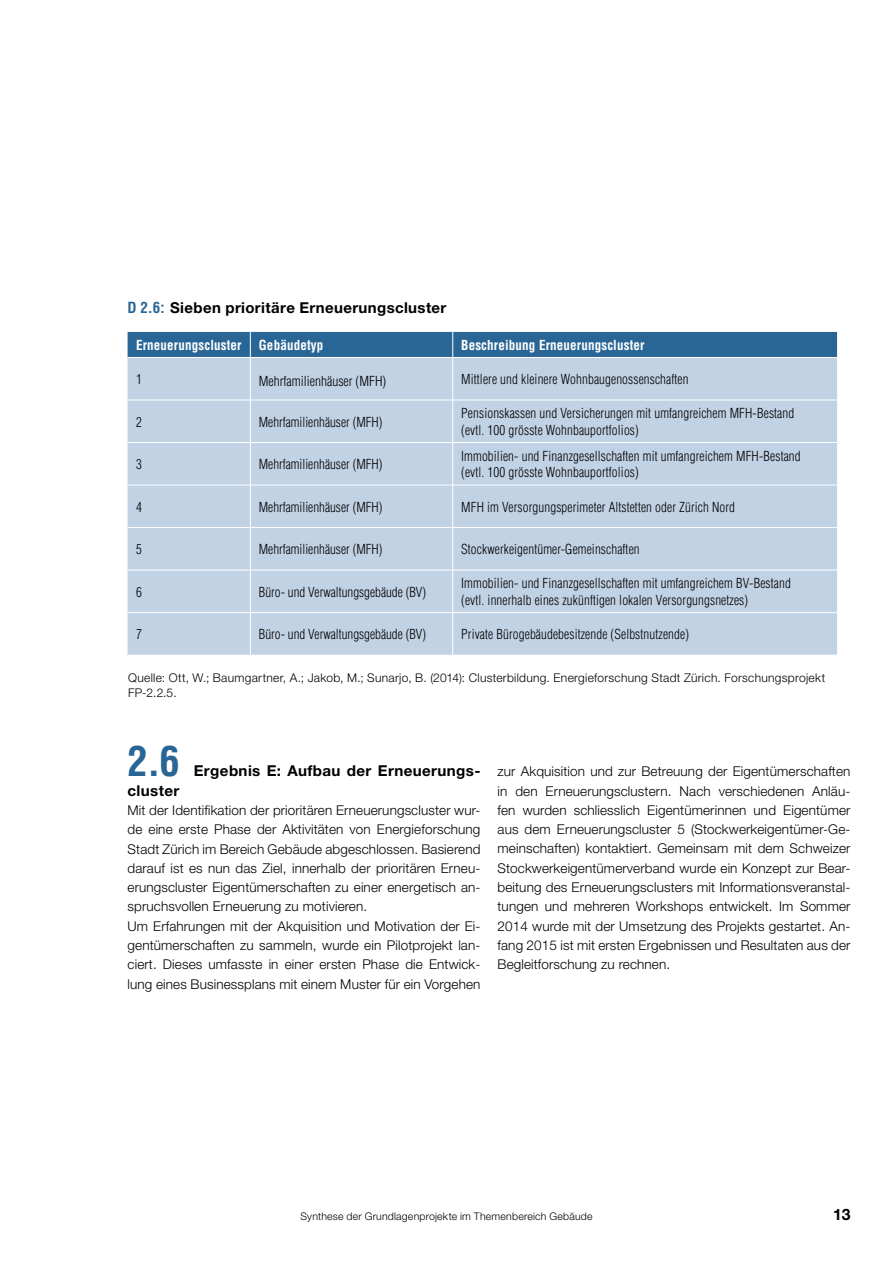
<style>
.page{position:relative;width:893px;height:1263px;background:#fff}
.page>*{position:absolute;margin:0;border:0;box-sizing:border-box;transform-origin:0 0}
.t1{font:700 condensed 40.5px "Helvetica";color:#2a6695}
.t2{font:700 15.75px "Helvetica Neue LT Std";color:#000}
.t3{font:700 15px "Helvetica Neue LT Std";letter-spacing:.025em;color:#000}
.t4{font:300 13.5px/19.4px "Helvetica Neue LT Std";letter-spacing:.01em;color:#000}
.t5{font:300 condensed 13.5px/16.5px "Helvetica";letter-spacing:.01em;color:#000}
.t6{font:700 condensed 13.5px "Helvetica";letter-spacing:.01em;color:#fff}
.t7{font:300 12px/15px "Helvetica Neue LT Std";letter-spacing:.025em;color:#000}
.t8{font:300 10.5px "Helvetica Neue LT Std";letter-spacing:.02em;color:#000}
.s1{font-family:"Helvetica";font-stretch:condensed;color:#2a6695}
</style>
<div class="page">
<div style="left:128px;top:358px;width:709px;height:297px;background:#c2d2e5"></div>
<hr style="left:452px;top:358px;width:1px;height:42px;background:#fff">
<hr style="left:452px;top:400px;width:1px;height:42px;background:#fff">
<hr style="left:452px;top:443px;width:1px;height:42px;background:#fff">
<hr style="left:452px;top:485px;width:1px;height:42px;background:#fff">
<hr style="left:452px;top:528px;width:1px;height:42px;background:#fff">
<hr style="left:452px;top:570px;width:1px;height:42px;background:#fff">
<hr style="left:452px;top:613px;width:1px;height:42px;background:#fff">
<hr style="left:128px;top:400px;width:122px;height:1px;background:#fff">
<hr style="left:251px;top:400px;width:202px;height:1px;background:#fff">
<hr style="left:453px;top:400px;width:384px;height:1px;background:#fff">
<hr style="left:128px;top:442px;width:122px;height:1px;background:#fff">
<hr style="left:251px;top:442px;width:202px;height:1px;background:#fff">
<hr style="left:453px;top:442px;width:384px;height:1px;background:#fff">
<hr style="left:128px;top:485px;width:122px;height:1px;background:#fff">
<hr style="left:251px;top:485px;width:202px;height:1px;background:#fff">
<hr style="left:453px;top:485px;width:384px;height:1px;background:#fff">
<hr style="left:128px;top:527px;width:122px;height:1px;background:#fff">
<hr style="left:251px;top:527px;width:202px;height:1px;background:#fff">
<hr style="left:453px;top:527px;width:384px;height:1px;background:#fff">
<hr style="left:128px;top:570px;width:122px;height:1px;background:#fff">
<hr style="left:251px;top:570px;width:202px;height:1px;background:#fff">
<hr style="left:453px;top:570px;width:384px;height:1px;background:#fff">
<hr style="left:128px;top:612px;width:122px;height:1px;background:#fff">
<hr style="left:251px;top:612px;width:202px;height:1px;background:#fff">
<hr style="left:453px;top:612px;width:384px;height:1px;background:#fff">
<div style="left:128px;top:332px;width:710px;height:25px;background:#2a6695"></div>
<hr style="left:250px;top:357px;width:1px;height:43px;background:#fff">
<hr style="left:250px;top:400px;width:1px;height:42px;background:#fff">
<hr style="left:250px;top:442px;width:1px;height:43px;background:#fff">
<hr style="left:250px;top:485px;width:1px;height:43px;background:#fff">
<hr style="left:250px;top:528px;width:1px;height:42px;background:#fff">
<hr style="left:250px;top:570px;width:1px;height:43px;background:#fff">
<hr style="left:250px;top:613px;width:1px;height:42px;background:#fff">
<p class="t3" style="left:128px;top:298px;width:320px"><span class="s1">D 2.6:</span> Sieben prioritäre Erneuerungscluster</p>
<p class="t6" style="left:136px;top:337px;width:107px">Erneuerungscluster</p>
<p class="t6" style="left:259px;top:337px;width:66px">Gebäudetyp</p>
<p class="t6" style="left:461px;top:337px;width:185px">Beschreibung Erneuerungscluster</p>
<p class="t5" style="left:136px;top:371px;width:7px">1</p>
<p class="t5" style="left:259px;top:372px;width:129px">Mehrfamilienhäuser (MFH)</p>
<p class="t5" style="left:461px;top:371px;width:229px">Mittlere und kleinere Wohnbaugenossenschaften</p>
<p class="t5" style="left:136px;top:413px;width:7px">2</p>
<p class="t5" style="left:259px;top:413px;width:125px">Mehrfamilienhäuser (MFH)</p>
<p class="t5" style="left:461px;top:405px;width:334px">Pensionskassen und Versicherungen mit umfangreichem MFH-Bestand (evtl. 100 grösste Wohnbauportfolios)</p>
<p class="t5" style="left:136px;top:456px;width:7px">3</p>
<p class="t5" style="left:259px;top:456px;width:125px">Mehrfamilienhäuser (MFH)</p>
<p class="t5" style="left:461px;top:448px;width:341px">Immobilien- und Finanzgesellschaften mit umfangreichem MFH-Bestand (evtl. 100 grösste Wohnbauportfolios)</p>
<p class="t5" style="left:136px;top:498px;width:7px">4</p>
<p class="t5" style="left:259px;top:498px;width:125px">Mehrfamilienhäuser (MFH)</p>
<p class="t5" style="left:461px;top:498px;width:275px">MFH im Versorgungsperimeter Altstetten oder Zürich Nord</p>
<p class="t5" style="left:136px;top:541px;width:7px">5</p>
<p class="t5" style="left:259px;top:541px;width:125px">Mehrfamilienhäuser (MFH)</p>
<p class="t5" style="left:461px;top:541px;width:180px">Stockwerkeigentümer-Gemeinschaften</p>
<p class="t5" style="left:136px;top:583px;width:7px">6</p>
<p class="t5" style="left:259px;top:583px;width:169px">Büro- und Verwaltungsgebäude (BV)</p>
<p class="t5" style="left:461px;top:575px;width:331px">Immobilien- und Finanzgesellschaften mit umfangreichem BV-Bestand (evtl. innerhalb eines zukünftigen lokalen Versorgungsnetzes)</p>
<p class="t5" style="left:136px;top:626px;width:7px">7</p>
<p class="t5" style="left:259px;top:626px;width:169px">Büro- und Verwaltungsgebäude (BV)</p>
<p class="t5" style="left:461px;top:626px;width:229px">Private Bürogebäudebesitzende (Selbstnutzende)</p>
<p class="t7" style="left:128px;top:670px;width:699px">Quelle: Ott, W.; Baumgartner, A.; Jakob, M.; Sunarjo, B. (2014): Clusterbildung. Energieforschung Stadt Zürich. Forschungsprojekt<br>FP-2.2.5.</p>
<h1 class="t1" style="left:128px;top:737px;width:54px">2.6</h1>
<p class="t3" style="left:194px;top:762px;width:288px">Ergebnis E: Aufbau der Erneuerungs-</p>
<p class="t3" style="left:128px;top:781px;width:53px">cluster</p>
<p class="t4" style="left:128px;top:800px;width:354px">Mit der Identifikation der prioritären Erneuerungscluster wur&shy;de eine erste Phase der Aktivitäten von Energieforschung Stadt Zürich im Bereich Gebäude abgeschlossen. Basierend darauf ist es nun das Ziel, innerhalb der prioritären Erneu&shy;erungscluster Eigentümerschaften zu einer energetisch an&shy;spruchsvollen Erneuerung zu motivieren.<br>Um Erfahrungen mit der Akquisition und Motivation der Ei&shy;gentümerschaften zu sammeln, wurde ein Pilotprojekt lan&shy;ciert. Dieses umfasste in einer ersten Phase die Entwick&shy;lung eines Businessplans mit einem Muster für ein Vorgehen</p>
<p class="t4" style="left:497px;top:761px;width:354px;text-align:justify">zur Akquisition und zur Betreuung der Eigentümerschaften in den Erneuerungsclustern. Nach verschiedenen Anläu&shy;fen wurden schliesslich Eigentümerinnen und Eigentümer aus dem Erneuerungscluster 5 (Stockwerkeigentümer-Ge&shy;meinschaften) kontaktiert. Gemeinsam mit dem Schweizer Stockwerkeigentümerverband wurde ein Konzept zur Bear&shy;beitung des Erneuerungsclusters mit Informationsveranstal&shy;tungen und mehreren Workshops entwickelt. Im Sommer 2014 wurde mit der Umsetzung des Projekts gestartet. An&shy;fang 2015 ist mit ersten Ergebnissen und Resultaten aus der Begleitforschung zu rechnen.</p>
<p class="t8" style="left:300px;top:1210px;width:294px">Synthese der Grundlagenprojekte im Themenbereich Gebäude</p>
<p class="t2" style="left:833px;top:1205px;width:19px">13</p>
</div>
